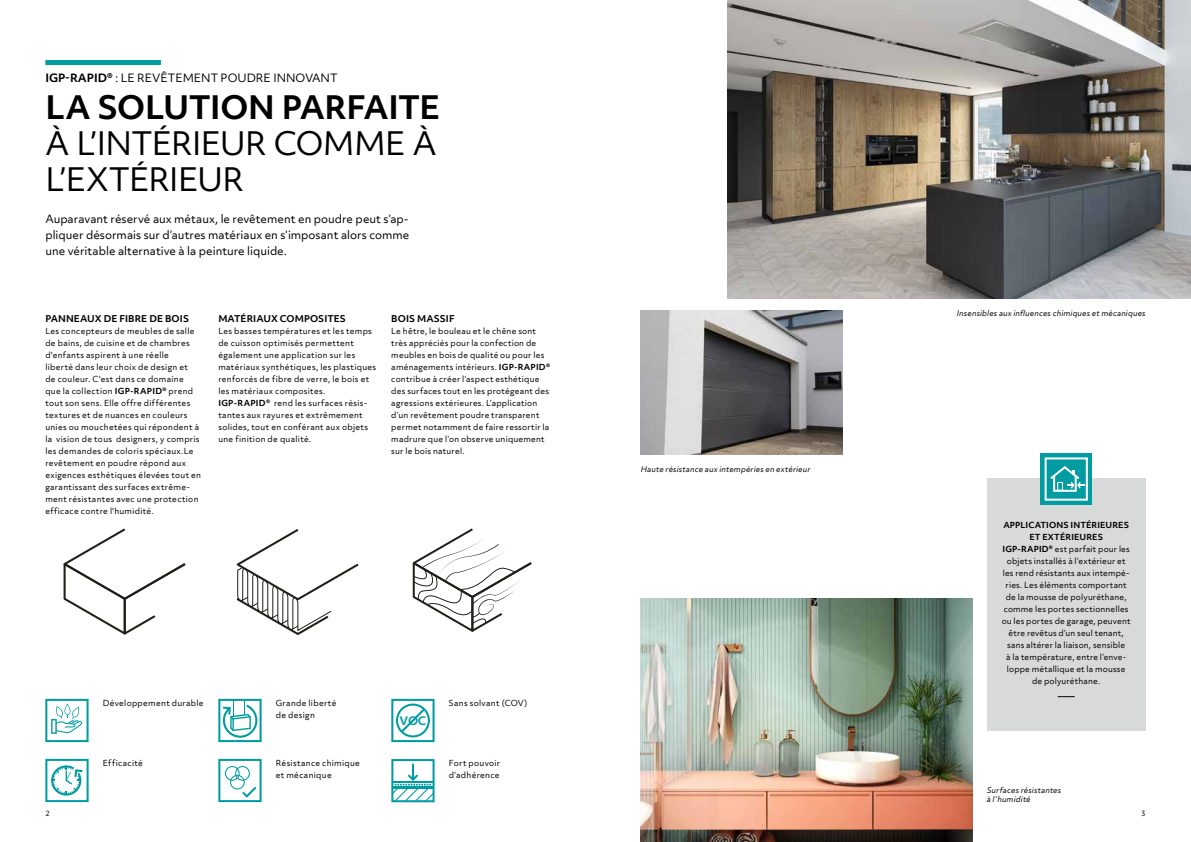
<style>
.page{position:relative;width:1191px;height:842px;background:#fff}
.page>*{position:absolute;margin:0;border:0;box-sizing:border-box;transform-origin:0 0}
.t1{font:31px/36px "Objektiv Mk 3";letter-spacing:-.02em;color:#000}
.t2{font:700 31px "Objektiv Mk 3";letter-spacing:-.015em;color:#000}
.t3{font:700 11.2px "Objektiv Mk 3";color:#009ca2}
.t4{font:11px/16px "Objektiv Mk 3";color:#000;text-align:justify}
.t5{font:700 9px "Objektiv Mk 3";letter-spacing:.005em;color:#000}
.t6{font:8px/12px "Objektiv Mk 3";letter-spacing:.03em;color:#000}
.t7{font:italic 7.5px/9px "Objektiv Mk 3";letter-spacing:.02em;color:#000}
.t8{font:7px "Objektiv Mk 3";color:#000}
.s1{font-weight:700}
</style>
<div class="page">
<img style="left:641px;top:310px;width:202px;height:144px">
<img style="left:727px;top:0;width:464px;height:298px">
<img style="left:641px;top:598px;width:331px;height:244px">
<svg style="left:63px;top:528px;width:123px;height:107px"></svg>
<svg style="left:412px;top:528px;width:120px;height:104px"></svg>
<svg style="left:236px;top:529px;width:123px;height:106px"></svg>
<svg style="left:45px;top:759px;width:44px;height:43px"></svg>
<svg style="left:391px;top:699px;width:43px;height:43px"></svg>
<svg style="left:218px;top:699px;width:43px;height:43px"></svg>
<svg style="left:45px;top:699px;width:44px;height:43px"></svg>
<svg style="left:218px;top:759px;width:43px;height:43px"></svg>
<svg style="left:391px;top:759px;width:43px;height:43px"></svg>
<div style="left:45px;top:60px;width:116px;height:5px;background:#009ca2"></div>
<div style="left:986px;top:478px;width:159px;height:252px;background:#d8dada"></div>
<svg style="left:1057px;top:696px;width:17px;height:1px"></svg>
<div style="left:1040px;top:453px;width:51px;height:52px;background:#009ca2"></div>
<svg style="left:1044px;top:457px;width:43px;height:44px"></svg>
<h3 class="t4" style="left:45px;top:70px;width:294px"><span class="s1">IGP-RAPID®</span> : LE REVÊTEMENT POUDRE INNOVANT</h3>
<h1 class="t2" style="left:46px;top:86px;width:396px">LA SOLUTION PARFAITE</h1>
<h1 class="t1" style="left:46px;top:125px;width:392px">À L’INTÉRIEUR COMME À<br>L’EXTÉRIEUR</h1>
<h3 class="t4" style="left:45px;top:211px;width:365px">Auparavant réservé aux métaux, le revêtement en poudre peut s’ap&shy;pliquer désormais sur d’autres matériaux en s’imposant alors comme une véritable alternative à la peinture liquide.</h3>
<p class="t5" style="left:45px;top:312px;width:145px">PANNEAUX DE FIBRE DE BOIS</p>
<p class="t6" style="left:45px;top:325px;width:157px">Les concepteurs de meubles de salle de bains, de cuisine et de chambres d'enfants aspirent à une réelle<br>liberté dans leur choix de design et<br>de couleur. C'est dans ce domaine que la collection <span class="s1">IGP-RAPID®</span> prend tout son sens. Elle offre différentes textures et de nuances en couleurs unies ou mouchetées qui répondent à la vision de tous designers, y compris les demandes de coloris spéciaux.Le revêtement en poudre répond aux exigences esthétiques élevées tout en garantissant des surfaces extrême&shy;ment résistantes avec une protection efficace contre l'humidité.</p>
<p class="t5" style="left:218px;top:312px;width:129px">MATÉRIAUX COMPOSITES</p>
<p class="t6" style="left:218px;top:325px;width:159px">Les basses températures et les temps de cuisson optimisés permettent également une application sur les matériaux synthétiques, les plastiques renforcés de fibre de verre, le bois et les matériaux composites.<br><span class="s1">IGP-RAPID®</span> rend les surfaces résis&shy;tantes aux rayures et extrêmement solides, tout en conférant aux objets une finition de qualité.</p>
<p class="t5" style="left:391px;top:312px;width:65px">BOIS MASSIF</p>
<p class="t6" style="left:391px;top:325px;width:160px">Le hêtre, le bouleau et le chêne sont très appréciés pour la confection de meubles en bois de qualité ou pour les aménagements intérieurs. <span class="s1">IGP-RAPID® </span>contribue à créer l’aspect esthétique des surfaces tout en les protégeant des agressions extérieures. L’application d’un revêtement poudre transparent permet notamment de faire ressortir la madrure que l’on observe uniquement sur le bois naturel.</p>
<p class="t6" style="left:103px;top:697px;width:102px">Développement durable</p>
<p class="t6" style="left:103px;top:757px;width:42px">Efficacité</p>
<p class="t6" style="left:276px;top:697px;width:62px">Grande liberté de design</p>
<p class="t6" style="left:276px;top:757px;width:86px">Résistance chimique et mécanique</p>
<h2 class="t3" style="left:399px;top:713px;width:28px">VOC</h2>
<p class="t6" style="left:448px;top:697px;width:80px">Sans solvant (COV)</p>
<p class="t6" style="left:449px;top:757px;width:53px">Fort pouvoir d’adhérence</p>
<p class="t7" style="left:641px;top:465px;width:171px">Haute résistance aux intempéries en extérieur</p>
<p class="t7" style="left:957px;top:309px;width:190px">Insensibles aux influences chimiques et mécaniques</p>
<p class="t6" style="left:1001px;top:519px;width:130px;text-align:center"><span class="s1">APPLICATIONS INTÉRIEURES<br>ET EXTÉRIEURES<br>IGP-RAPID®</span> est parfait pour les objets installés à l’extérieur et les rend résistants aux intempé&shy;ries. Les éléments comportant de la mousse de polyuréthane, comme les portes sectionnelles ou les portes de garage, peuvent être revêtus d’un seul tenant, sans altérer la liaison, sensible<br>à la température, entre l’enve&shy;loppe métallique et la mousse de polyuréthane.</p>
<p class="t7" style="left:986px;top:786px;width:76px">Surfaces résistantes à l’humidité</p>
<p class="t8" style="left:45px;top:809px;width:6px">2</p>
<p class="t8" style="left:1141px;top:809px;width:6px">3</p>
</div>
